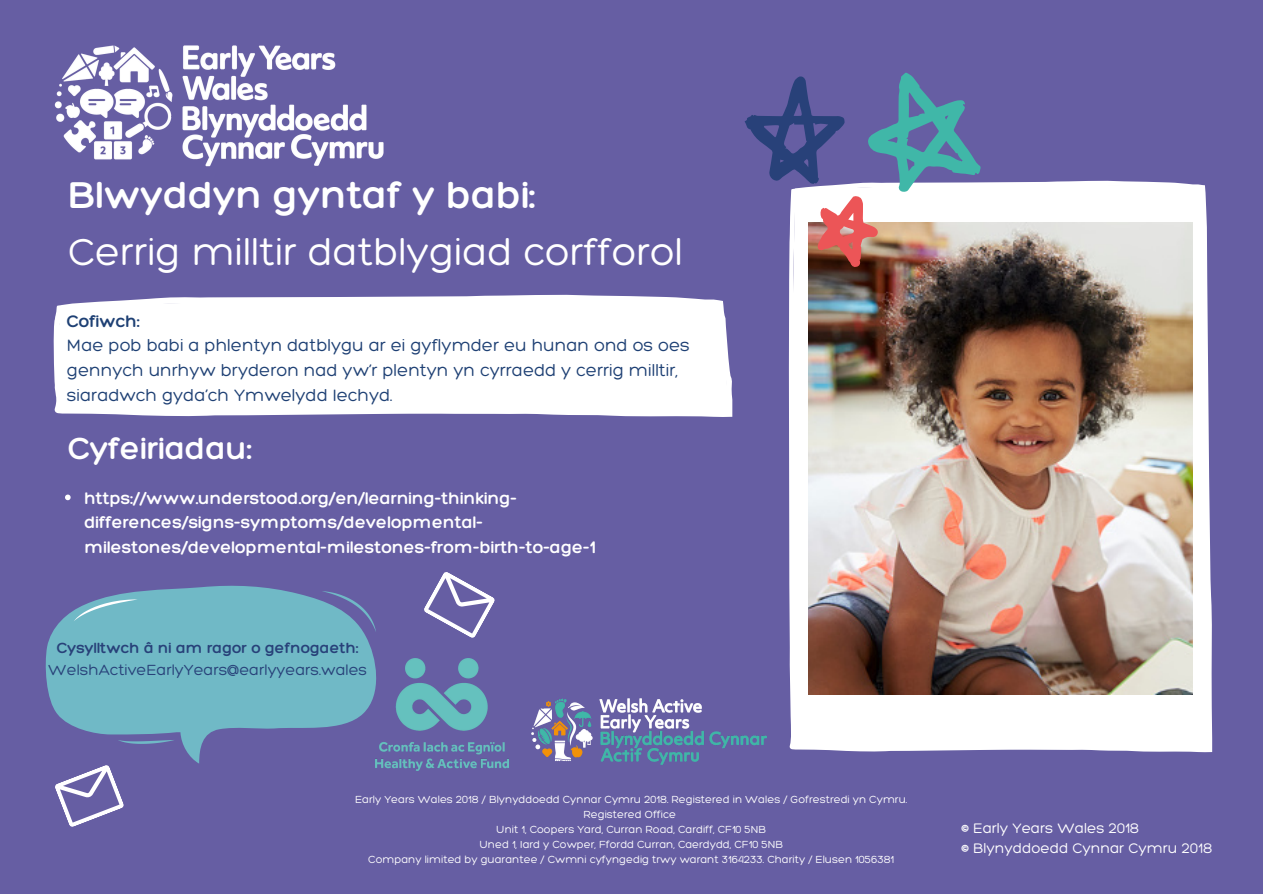
<style>
.page{position:relative;width:1263px;height:894px;background:#fff}
.page>*{position:absolute;margin:0;border:0;box-sizing:border-box;transform-origin:0 0}
.t1{font:300 40.5px "Hero";color:#fff}
.t2{font:300 40.5px "Hero";color:#fff}
.t3{font:300 33px "Hero";color:#fff}
.t4{font:300 18px/24.8px "Hero";color:#1e4074}
.t5{font:300 18px/24.8px "Hero";color:#fff}
.t6{font:300 18px "Hero";color:#1e4074}
.t7{font:300 15.9px/21.3px "Hero";color:#284179;text-align:center}
.t8{font:300 15px "Hero";color:#fff}
.t9{font:300 11.1px "Hero";color:#fff}
.s1{font-style:inherit}
</style>
<div class="page">
<div style="left:0;top:0;width:1263px;height:893px;background:#665ea3"></div>
<svg style="left:788px;top:181px;width:424px;height:571px;background:#f4f3f6"></svg>
<img style="left:376px;top:658px;width:132px;height:112px">
<img style="left:508px;top:681px;width:281px;height:87px">
<svg style="left:46px;top:585px;width:330px;height:178px;fill:#70b9c6"></svg>
<svg style="left:118px;top:739px;width:57px;height:4px"></svg>
<svg style="left:322px;top:591px;width:54px;height:41px"></svg>
<svg style="left:74px;top:599px;width:64px;height:22px"></svg>
<svg style="left:55px;top:765px;width:69px;height:62px"></svg>
<svg style="left:424px;top:572px;width:71px;height:66px"></svg>
<svg style="left:53px;top:295px;width:680px;height:122px;background:#f5f4f9"></svg>
<img style="left:809px;top:222px;width:383px;height:472px">
<svg style="left:65px;top:494px;width:6px;height:6px"></svg>
<svg style="left:745px;top:73px;width:236px;height:195px"></svg>
<img style="left:54px;top:45px;width:330px;height:122px">
<p class="t2" style="left:68px;top:170px;width:469px">Blwyddyn gyntaf y babi:</p>
<p class="t1" style="left:68px;top:226px;width:616px">Cerrig milltir datblygiad corfforol</p>
<p class="t6" style="left:67px;top:309px;width:75px">Cofiwch:</p>
<p class="t4" style="left:67px;top:332px;width:624px">Mae pob babi a phlentyn datblygu ar ei gyflymder eu hunan ond os oes gennych unrhyw bryderon nad yw’r plentyn yn cyrraedd y cerrig milltir, siaradwch gyda’ch Ymwelydd Iechyd.</p>
<p class="t3" style="left:68px;top:427px;width:186px">Cyfeiriadau:</p>
<p class="t5" style="left:84px;top:484px;width:513px">https://www.understood.org/en/learning-thinking&shy;differences/signs-symptoms/developmental&shy;milestones/developmental-milestones-from-birth-to-age-1</p>
<p class="t7" style="left:48px;top:636px;width:320px"><span class="s1">Cysylltwch â ni am ragor o gefnogaeth:<br></span>WelshActiveEarlyYears@earlyyears.wales</p>
<p class="t9" style="left:355px;top:792px;width:554px">Early Years Wales 2018 / Blynyddoedd Cynnar Cymru 2018. Registered in Wales / Gofrestredi yn Cymru.</p>
<p class="t9" style="left:583px;top:807px;width:94px">Registered Office</p>
<p class="t9" style="left:496px;top:822px;width:271px">Unit 1, Coopers Yard, Curran Road, Cardiff, CF10 5NB</p>
<p class="t9" style="left:479px;top:837px;width:305px">Uned 1, Iard y Cowper, Ffordd Curran, Caerdydd, CF10 5NB</p>
<p class="t9" style="left:368px;top:852px;width:527px">Company limited by guarantee / Cwmni cyfyngedig trwy warant 3164233. Charity / Elusen 1056381</p>
<p class="t8" style="left:961px;top:818px;width:179px">© Early Years Wales 2018</p>
<p class="t8" style="left:961px;top:838px;width:252px">© Blynyddoedd Cynnar Cymru 2018</p>
</div>
